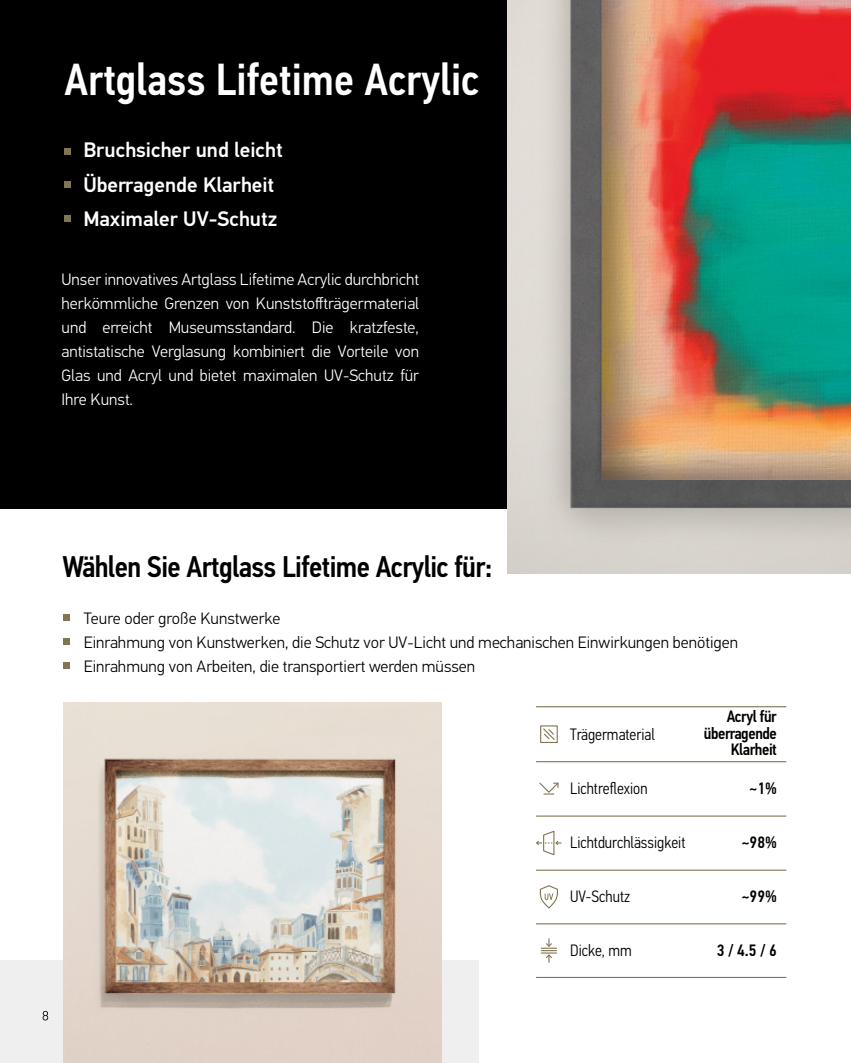
<style>
.page{position:relative;width:851px;height:1063px;background:#fff}
.page>*{position:absolute;margin:0;border:0;box-sizing:border-box;transform-origin:0 0}
.t1{font:500 45px "PF Din Text Cond Pro";color:#fff}
.t2{font:500 30px "PF Din Text Cond Pro";letter-spacing:-.02em;color:#000}
.t3{font:500 21px/34.5px "PF Din Text Pro";color:#fff}
.t4{font:300 16.5px/24px "PF Din Text Pro";color:#fff;text-align:justify}
.t5{font:300 16.5px/24px "PF Din Text Pro";color:#000}
.t6{font:300 16.5px "PF Din Text Cond Pro";color:#000}
.t7{font:500 16.5px/16.5px "PF Din Text Cond Pro";letter-spacing:-.025em;color:#000;text-align:right}
</style>
<div class="page">
<div style="left:0;top:0;width:850px;height:509px;background:#000"></div>
<div style="left:65px;top:148px;width:6px;height:7px;background:#827553"></div>
<svg style="left:65px;top:182px;width:6px;height:6px"></svg>
<svg style="left:65px;top:216px;width:6px;height:6px"></svg>
<div style="left:0;top:961px;width:478px;height:102px;background:#efefef"></div>
<img style="left:508px;top:0;width:342px;height:574px">
<img style="left:64px;top:702px;width:377px;height:361px">
<svg style="left:43px;top:1011px;width:5px;height:9px"></svg>
<svg style="left:64px;top:615px;width:6px;height:6px"></svg>
<div style="left:64px;top:638px;width:6px;height:7px;background:#827553"></div>
<div style="left:64px;top:662px;width:6px;height:7px;background:#827553"></div>
<hr style="left:536px;top:816px;width:249px;height:1px;background:#827553">
<hr style="left:536px;top:870px;width:249px;height:1px;background:#827553">
<hr style="left:536px;top:923px;width:249px;height:1px;background:#827553">
<hr style="left:536px;top:977px;width:249px;height:1px;background:#827553">
<hr style="left:536px;top:761px;width:249px;height:1px;background:#827553">
<hr style="left:536px;top:706px;width:249px;height:1px;background:#827553">
<svg style="left:539px;top:782px;width:20px;height:13px"></svg>
<svg style="left:536px;top:830px;width:25px;height:26px"></svg>
<svg style="left:539px;top:885px;width:19px;height:24px"></svg>
<svg style="left:541px;top:939px;width:15px;height:23px"></svg>
<div style="left:540px;top:725px;width:17px;height:18px;border:1px solid #827553"></div>
<svg style="left:543px;top:728px;width:12px;height:12px"></svg>
<h1 class="t1" style="left:64px;top:52px;width:416px">Artglass Lifetime Acrylic</h1>
<p class="t3" style="left:83px;top:133px;width:201px">Bruchsicher und leicht<br>Überragende Klarheit<br>Maximaler UV-Schutz</p>
<p class="t4" style="left:61px;top:267px;width:359px">Unser innovatives Artglass Lifetime Acrylic durchbricht herkömmliche Grenzen von Kunststoffträgermaterial und erreicht Museumsstandard. Die kratzfeste, antistatische Verglasung kombiniert die Vorteile von Glas und Acryl und bietet maximalen UV-Schutz für Ihre Kunst.</p>
<h2 class="t2" style="left:62px;top:548px;width:431px">Wählen Sie Artglass Lifetime Acrylic für:</h2>
<p class="t5" style="left:84px;top:606px;width:655px">Teure oder große Kunstwerke<br>Einrahmung von Kunstwerken, die Schutz vor UV-Licht und mechanischen Einwirkungen benötigen<br>Einrahmung von Arbeiten, die transportiert werden müssen</p>
<p class="t6" style="left:570px;top:725px;width:86px">Trägermaterial</p>
<p class="t6" style="left:570px;top:779px;width:79px">Lichtreflexion</p>
<p class="t6" style="left:570px;top:833px;width:117px">Lichtdurchlässigkeit</p>
<p class="t6" style="left:570px;top:887px;width:61px">UV-Schutz</p>
<p class="t6" style="left:570px;top:941px;width:63px">Dicke, mm</p>
<p class="t7" style="left:703px;top:709px;width:74px">Acryl für überragende<br>Klarheit</p>
<p class="t7" style="left:749px;top:781px;width:29px">~1%</p>
<p class="t7" style="left:741px;top:835px;width:36px">~98%</p>
<p class="t7" style="left:741px;top:889px;width:36px">~99%</p>
<p class="t7" style="left:716px;top:943px;width:61px">3 / 4.5 / 6</p>
</div>
